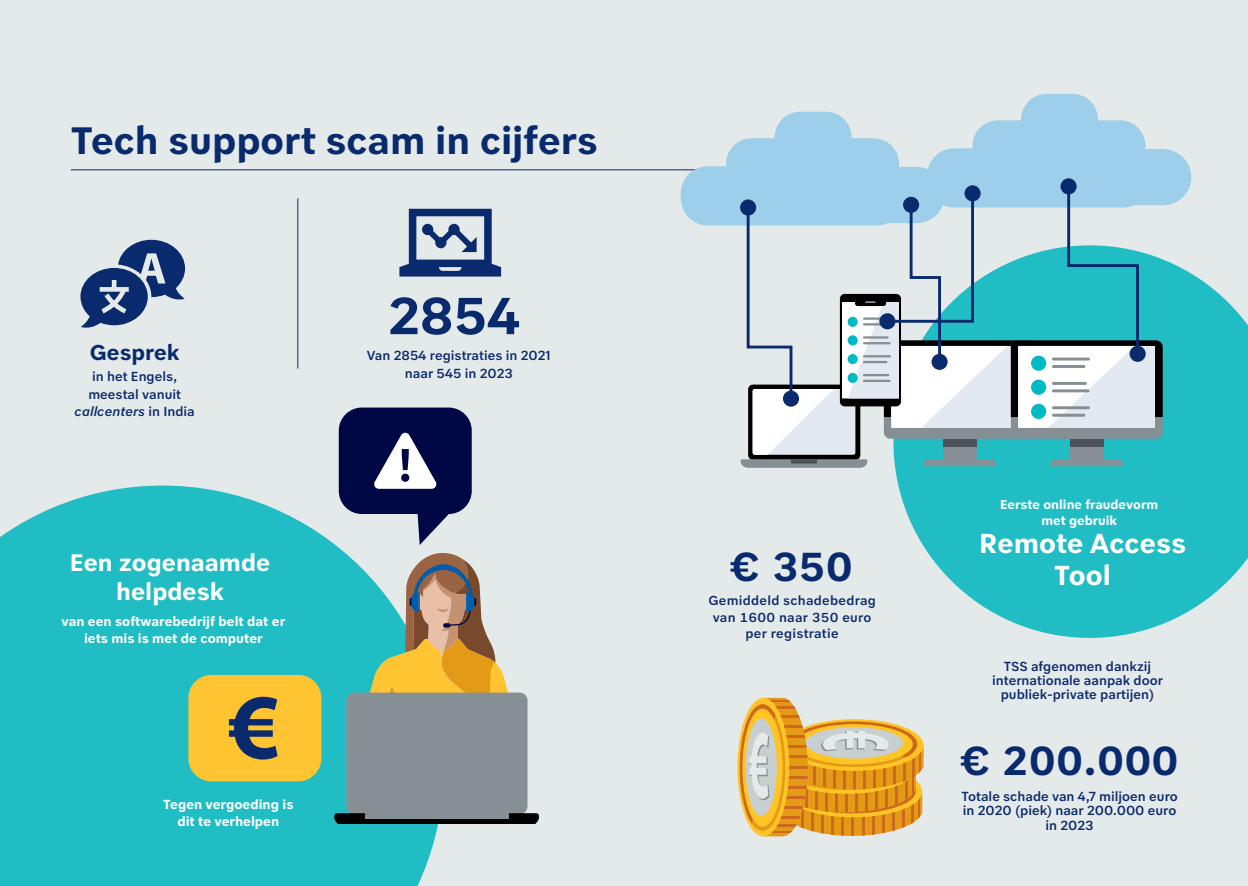
<style>
.page{position:relative;width:1248px;height:886px;background:#fff}
.page>*{position:absolute;margin:0;border:0;box-sizing:border-box;transform-origin:0 0}
.t1{font:700 54.5px "Politie Text";color:#092a6d}
.t2{font:700 42.38px "Politie Text";color:#092a6d}
.t3{font:700 40px "Politie Text";color:#092a6d}
.t4{font:700 28.75px/32.4px "Politie Text";color:#fff;text-align:center}
.t5{font:700 25px/28.5px "Politie Text";color:#fff;text-align:center}
.t6{font:700 22.5px "Politie Text";color:#092a6d}
.t7{font:500 13.75px/14.1px "Politie Text";color:#092a6d;text-align:center}
.t8{font:700 13.75px/17.1px "Politie Text";color:#fff;text-align:center}
.t9{font:500 13.62px/16.4px "Politie Text";letter-spacing:.02em;color:#092a6d;text-align:center}
.t10{font:700 13.38px/16.8px "Politie Text";color:#fff;text-align:center}
.s1{font-style:italic}
</style>
<div class="page">
<div style="left:0;top:0;width:1247px;height:886px;background:#e4e9e9"></div>
<hr style="left:71px;top:169px;width:1105px;height:1px;background:#092a6d">
<svg style="left:0;top:485px;width:444px;height:401px;background:#30c0c7"></svg>
<svg style="left:895px;top:273px;width:352px;height:365px;fill:#21bdc5"></svg>
<hr style="left:297px;top:198px;width:1px;height:171px;background:#092a6d">
<svg style="left:80px;top:240px;width:105px;height:88px"></svg>
<svg style="left:399px;top:209px;width:102px;height:67px"></svg>
<svg style="left:680px;top:94px;width:511px;height:374px"></svg>
<div style="left:1129px;top:346px;width:16px;height:16px;background:#092a6d;border-radius:50%"></div>
<div style="left:964px;top:185px;width:16px;height:16px;background:#092a6d;border-radius:50%"></div>
<div style="left:879px;top:313px;width:16px;height:16px;background:#092a6d;border-radius:50%"></div>
<div style="left:903px;top:197px;width:16px;height:16px;background:#092a6d;border-radius:50%"></div>
<div style="left:931px;top:354px;width:16px;height:16px;background:#092a6d;border-radius:50%"></div>
<div style="left:740px;top:199px;width:16px;height:17px;background:#092a6d;border-radius:50%"></div>
<div style="left:782px;top:391px;width:17px;height:16px;background:#092a6d;border-radius:50%"></div>
<svg style="left:334px;top:553px;width:205px;height:270px"></svg>
<div style="left:339px;top:407px;width:132px;height:107px;background:#000745;border-radius:23px"></div>
<svg style="left:417px;top:512px;width:40px;height:33px"></svg>
<svg style="left:374px;top:433px;width:62px;height:56px"></svg>
<div style="left:188px;top:675px;width:133px;height:106px;background:#ffc432;border-radius:23px"></div>
<svg style="left:229px;top:697px;width:48px;height:62px"></svg>
<svg style="left:738px;top:698px;width:185px;height:139px"></svg>
<h3 class="t3" style="left:71px;top:116px;width:528px">Tech support scam in cijfers</h3>
<h3 class="t6" style="left:90px;top:338px;width:91px">Gesprek</h3>
<p class="t7" style="left:75px;top:368px;width:122px;line-height:17.5px">in het Engels, meestal vanuit <span class="s1">callcenters</span> in India</p>
<h3 class="t5" style="left:70px;top:548px;width:202px">Een zogenaamde helpdesk</h3>
<p class="t8" style="left:61px;top:612px;width:225px">van een softwarebedrijf belt dat er iets mis is met de computer</p>
<p class="t8" style="left:163px;top:795px;width:132px">Tegen vergoeding is dit te verhelpen</p>
<h1 class="t1" style="left:388px;top:282px;width:134px">2854</h1>
<p class="t7" style="left:367px;top:346px;width:186px;line-height:17.5px">Van 2854 registraties in 2021 naar 545 in 2023</p>
<h2 class="t2" style="left:729px;top:540px;width:125px">€ 350</h2>
<p class="t9" style="left:708px;top:592px;width:169px">Gemiddeld schadebedrag van 1600 naar 350 euro per registratie</p>
<p class="t10" style="left:1000px;top:495px;width:159px">Eerste online fraudevorm met gebruik</p>
<h3 class="t4" style="left:979px;top:526px;width:208px">Remote Access<br>Tool</h3>
<p class="t7" style="left:992px;top:658px;width:172px">TSS afgenomen dankzij internationale aanpak door publiek-private partijen)</p>
<h2 class="t2" style="left:959px;top:735px;width:221px">€ 200.000</h2>
<p class="t7" style="left:961px;top:789px;width:218px">Totale schade van 4,7 miljoen euro in 2020 (piek) naar 200.000 euro in 2023</p>
</div>
